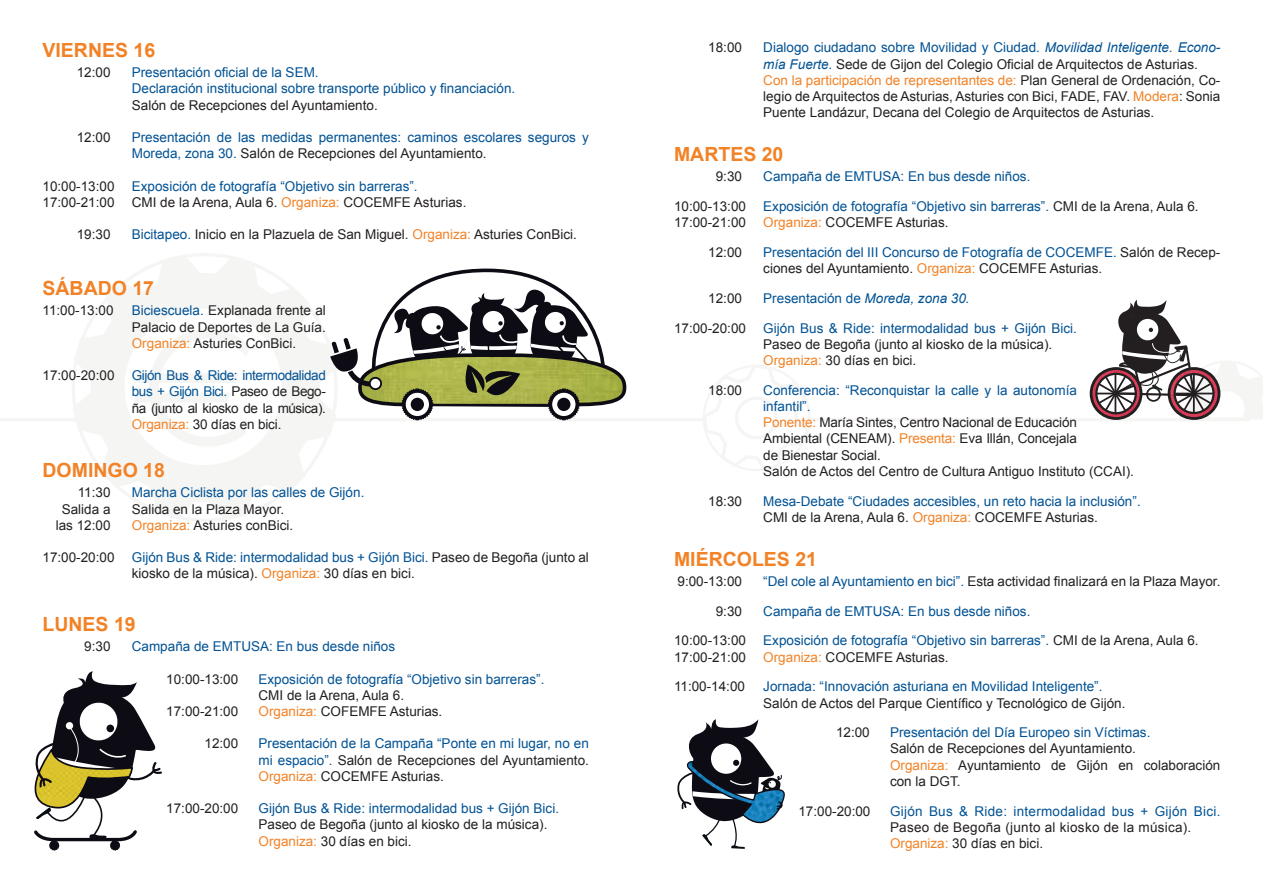
<style>
.page{position:relative;width:1263px;height:893px;background:#fff}
.page>*{position:absolute;margin:0;border:0;box-sizing:border-box;transform-origin:0 0}
.t1{font:700 19.5px "Arial";color:#f28226}
.t2{font:13.5px/16.2px "Arial";color:#231f20}
.t3{font:13.5px/16.2px "Arial";color:#015294}
.t4{font:13.5px/16.2px "Arial";letter-spacing:.02em;color:#231f20}
.t5{font:13.5px "Arial";letter-spacing:.02em;color:#015294}
.s1{color:#231f20}
.s2{color:#f28226}
.s3{color:#015294}
.s4{font-style:italic;color:#015294}
.s5{font-style:italic}
</style>
<div class="page">
<svg style="left:0;top:365px;width:1090px;height:106px"></svg>
<svg style="left:71px;top:253px;width:269px;height:268px"></svg>
<svg style="left:133px;top:329px;width:117px;height:118px"></svg>
<div style="left:321px;top:379px;width:11px;height:11px;background:#fff;border-radius:50%"></div>
<svg style="left:330px;top:269px;width:296px;height:151px"></svg>
<svg style="left:34px;top:671px;width:128px;height:179px"></svg>
<svg style="left:677px;top:719px;width:108px;height:130px"></svg>
<svg style="left:1090px;top:300px;width:173px;height:121px"></svg>
<h1 class="t1" style="left:43px;top:37px;width:114px">VIERNES 16</h1>
<p class="t2" style="left:77px;top:64px;width:35px">12:00</p>
<p class="t3" style="left:132px;top:64px;width:385px">Presentación oficial de la SEM.<br>Declaración institucional sobre transporte público y financiación.</p>
<p class="t2" style="left:132px;top:97px;width:247px">Salón de Recepciones del Ayuntamiento.</p>
<p class="t2" style="left:77px;top:129px;width:35px">12:00</p>
<p class="t3" style="left:132px;top:129px;width:459px">Presentación de las medidas permanentes: caminos escolares seguros y<br>Moreda, zona 30. <span class="s1">Salón de Recepciones del Ayuntamiento.</span></p>
<p class="t2" style="left:43px;top:178px;width:74px">10:00-13:00</p>
<p class="t3" style="left:132px;top:178px;width:287px">Exposición de fotografía “Objetivo sin barreras”.</p>
<p class="t2" style="left:43px;top:194px;width:74px">17:00-21:00</p>
<p class="t2" style="left:132px;top:194px;width:336px">CMI de la Arena, Aula 6. <span class="s2">Organiza:</span> COCEMFE Asturias.</p>
<p class="t2" style="left:77px;top:226px;width:35px">19:30</p>
<p class="t2" style="left:132px;top:226px;width:446px"><span class="s3">Bicitapeo.</span> Inicio en la Plazuela de San Miguel. <span class="s2">Organiza:</span> Asturies ConBici.</p>
<h1 class="t1" style="left:43px;top:275px;width:113px">SÁBADO 17</h1>
<p class="t2" style="left:43px;top:303px;width:73px">11:00-13:00</p>
<p class="t2" style="left:132px;top:303px;width:196px;text-align:justify"><span class="s3">Biciescuela.</span> Explanada frente al Palacio de Deportes de La Guía.<br><span class="s2">Organiza:</span> Asturies ConBici.</p>
<p class="t2" style="left:43px;top:368px;width:74px">17:00-20:00</p>
<p class="t2" style="left:132px;top:368px;width:196px;text-align:justify"><span class="s3">Gijón Bus &amp; Ride: intermodalidad bus + Gijón Bici.</span> Paseo de Bego&shy;ña (junto al kiosko de la música).<br><span class="s2">Organiza:</span> 30 días en bici.</p>
<h1 class="t1" style="left:43px;top:457px;width:124px">DOMINGO 18</h1>
<p class="t2" style="left:78px;top:485px;width:34px">11:30</p>
<p class="t3" style="left:132px;top:485px;width:234px">Marcha Ciclista por las calles de Gijón.</p>
<p class="t2" style="left:62px;top:501px;width:50px">Salida a</p>
<p class="t2" style="left:132px;top:501px;width:154px">Salida en la Plaza Mayor.</p>
<p class="t2" style="left:56px;top:517px;width:56px">las 12:00</p>
<p class="t2" style="left:132px;top:517px;width:163px"><span class="s2">Organiza:</span> Asturies conBici.</p>
<p class="t2" style="left:43px;top:549px;width:74px">17:00-20:00</p>
<p class="t2" style="left:132px;top:549px;width:459px"><span class="s3">Gijón Bus &amp; Ride: intermodalidad bus + Gijón Bici.</span> Paseo de Begoña (junto al kiosko de la música). <span class="s2">Organiza:</span> 30 días en bici.</p>
<h1 class="t1" style="left:43px;top:611px;width:95px">LUNES 19</h1>
<p class="t2" style="left:84px;top:638px;width:28px">9:30</p>
<p class="t3" style="left:132px;top:638px;width:265px">Campaña de EMTUSA: En bus desde niños</p>
<p class="t2" style="left:166px;top:671px;width:74px">10:00-13:00</p>
<p class="t3" style="left:259px;top:671px;width:287px">Exposición de fotografía “Objetivo sin barreras”.</p>
<p class="t2" style="left:259px;top:687px;width:147px">CMI de la Arena, Aula 6.</p>
<p class="t2" style="left:166px;top:703px;width:74px">17:00-21:00</p>
<p class="t2" style="left:259px;top:703px;width:185px"><span class="s2">Organiza:</span> COFEMFE Asturias.</p>
<p class="t2" style="left:205px;top:736px;width:35px">12:00</p>
<p class="t3" style="left:259px;top:736px;width:332px;text-align:justify">Presentación de la Campaña “Ponte en mi lugar, no en mi espacio”. <span class="s1">Salón de Recepciones del Ayuntamiento.<br></span><span class="s2">Organiza:</span> <span class="s1">COCEMFE Asturias.</span></p>
<p class="t2" style="left:166px;top:800px;width:74px">17:00-20:00</p>
<p class="t3" style="left:259px;top:800px;width:302px">Gijón Bus &amp; Ride: intermodalidad bus + Gijón Bici.</p>
<p class="t2" style="left:259px;top:817px;width:290px">Paseo de Begoña (junto al kiosko de la música).<br><span class="s2">Organiza:</span> 30 días en bici.</p>
<p class="t2" style="left:708px;top:40px;width:35px">18:00</p>
<p class="t2" style="left:763px;top:40px;width:459px"><span class="s3">Dialogo ciudadano sobre Movilidad y Ciudad.</span> <span class="s4">Movilidad Inteligente. Econo&shy;mía Fuerte</span><span class="s3">.</span> Sede de Gijon del Colegio Oficial de Arquitectos de Asturias.<br><span class="s2">Con la participación de representantes de:</span> Plan General de Ordenación, Co&shy;legio de Arquitectos de Asturias, Asturies con Bici, FADE, FAV. <span class="s2">Modera</span>: Sonia Puente Landázur, Decana del Colegio de Arquitectos de Asturias.</p>
<h1 class="t1" style="left:674px;top:141px;width:111px">MARTES 20</h1>
<p class="t2" style="left:716px;top:169px;width:28px">9:30</p>
<p class="t3" style="left:763px;top:169px;width:269px">Campaña de EMTUSA: En bus desde niños.</p>
<p class="t2" style="left:674px;top:198px;width:74px">10:00-13:00</p>
<p class="t3" style="left:763px;top:198px;width:437px">Exposición de fotografía “Objetivo sin barreras”. <span class="s1">CMI de la Arena, Aula 6.</span></p>
<p class="t2" style="left:674px;top:215px;width:74px">17:00-21:00</p>
<p class="t2" style="left:763px;top:215px;width:187px"><span class="s2">Organiza:</span> COCEMFE Asturias.</p>
<p class="t2" style="left:708px;top:244px;width:35px">12:00</p>
<p class="t2" style="left:763px;top:244px;width:459px"><span class="s3">Presentación del III Concurso de Fotografía de COCEMFE.</span> Salón de Recep&shy;ciones del Ayuntamiento. <span class="s2">Organiza:</span> COCEMFE Asturias.</p>
<p class="t2" style="left:708px;top:290px;width:35px">12:00</p>
<p class="t3" style="left:763px;top:290px;width:208px">Presentación de <span class="s5">Moreda, zona 30.</span></p>
<p class="t2" style="left:674px;top:320px;width:74px">17:00-20:00</p>
<p class="t3" style="left:763px;top:320px;width:315px">Gijón Bus &amp; Ride: intermodalidad bus + Gijón Bici.</p>
<p class="t2" style="left:763px;top:336px;width:290px">Paseo de Begoña (junto al kiosko de la música).<br><span class="s2">Organiza:</span> 30 días en bici.</p>
<p class="t2" style="left:708px;top:382px;width:35px">18:00</p>
<p class="t2" style="left:763px;top:382px;width:372px"><span class="s3">Conferencia: “Reconquistar la calle y la autonomía<br>infantil”.<br></span><span class="s2">Ponente:</span> María Sintes, Centro Nacional de Educación Ambiental (CENEAM). <span class="s2">Presenta:</span> Eva Illán, Concejala<br>de Bienestar Social.<br>Salón de Actos del Centro de Cultura Antiguo Instituto (CCAI).</p>
<p class="t2" style="left:708px;top:493px;width:35px">18:30</p>
<p class="t3" style="left:763px;top:493px;width:379px">Mesa-Debate “Ciudades accesibles, un reto hacia la inclusión”.<br><span class="s1">CMI de la Arena, Aula 6.</span> <span class="s2">Organiza:</span> <span class="s1">COCEMFE Asturias.</span></p>
<h1 class="t1" style="left:674px;top:546px;width:145px">MIÉRCOLES 21</h1>
<p class="t2" style="left:677px;top:573px;width:66px">9:00-13:00</p>
<p class="t2" style="left:763px;top:573px;width:459px"><span class="s3">“Del cole al Ayuntamiento en bici”.</span> Esta actividad finalizará en la Plaza Mayor.</p>
<p class="t2" style="left:716px;top:603px;width:28px">9:30</p>
<p class="t3" style="left:763px;top:603px;width:269px">Campaña de EMTUSA: En bus desde niños.</p>
<p class="t2" style="left:674px;top:633px;width:74px">10:00-13:00</p>
<p class="t3" style="left:763px;top:633px;width:437px">Exposición de fotografía “Objetivo sin barreras”. <span class="s1">CMI de la Arena, Aula 6.</span></p>
<p class="t2" style="left:674px;top:649px;width:74px">17:00-21:00</p>
<p class="t2" style="left:763px;top:649px;width:187px"><span class="s2">Organiza:</span> COCEMFE Asturias.</p>
<p class="t2" style="left:674px;top:679px;width:73px">11:00-14:00</p>
<p class="t3" style="left:763px;top:679px;width:341px">Jornada: “Innovación asturiana en Movilidad Inteligente”.</p>
<p class="t2" style="left:836px;top:688px;width:291px;line-height:29.7px;text-indent:-73px">Salón de Actos del Parque Científico y Tecnológico de Gijón.<br>12:00</p>
<p class="t3" style="left:890px;top:724px;width:262px">Presentación del Día Europeo sin Víctimas.</p>
<p class="t2" style="left:890px;top:741px;width:332px">Salón de Recepciones del Ayuntamiento.<br><span class="s2">Organiza:</span> Ayuntamiento de Gijón en colaboración con la DGT.</p>
<p class="t2" style="left:798px;top:803px;width:74px">17:00-20:00</p>
<p class="t5" style="left:890px;top:802px;width:332px">Gijón Bus &amp; Ride: intermodalidad bus + Gijón Bici.</p>
<p class="t4" style="left:890px;top:819px;width:303px">Paseo de Begoña (junto al kiosko de la música).<br><span class="s2">Organiza:</span> 30 días en bici.</p>
</div>
